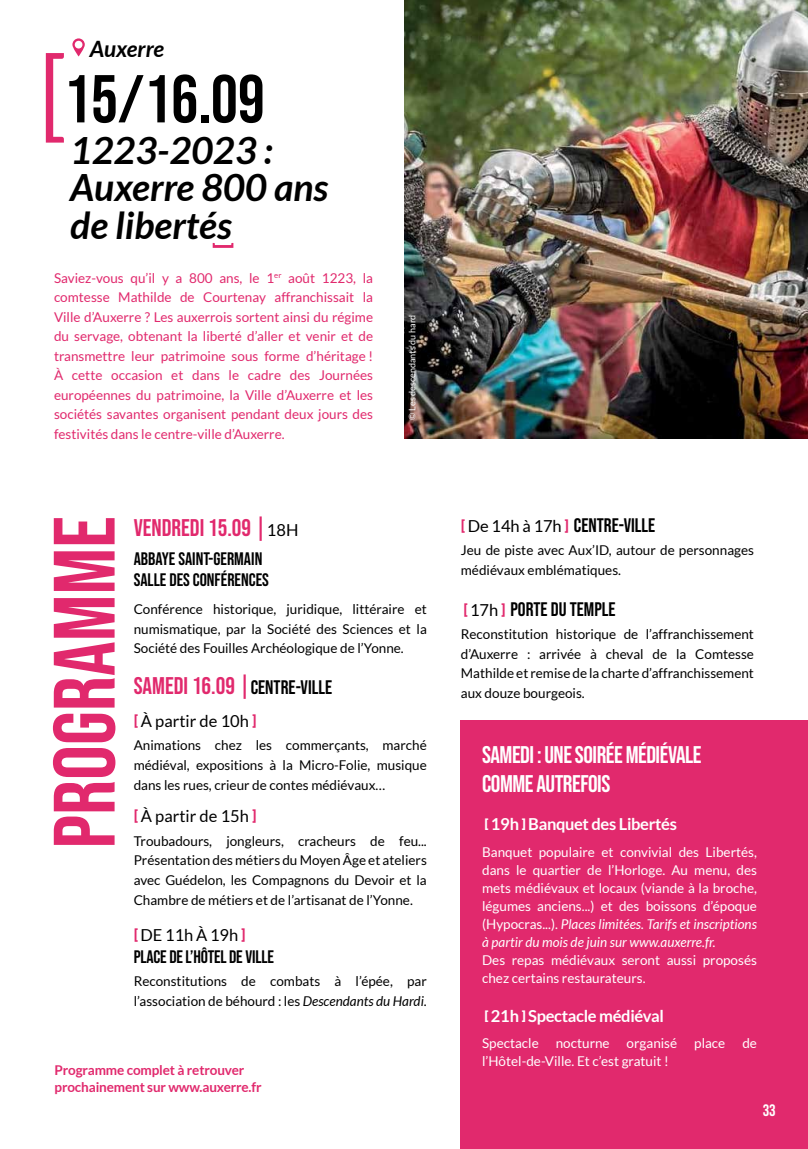
<style>
.page{position:relative;width:808px;height:1149px;background:#fff}
.page>*{position:absolute;margin:0;border:0;box-sizing:border-box;transform-origin:0 0}
.t1{font:86.85px "Bebas Neue";color:#e1296d}
.t2{font:67.5px "Bebas Neue";color:#000}
.t3{font:italic 700 37.5px/37.5px "Lato";color:#000}
.t4{font:24px "Bebas Neue";color:#e1296d}
.t5{font:24px/28.8px "Bebas Neue";letter-spacing:-.02em;color:#fff}
.t6{font:italic 700 22.5px "Lato";color:#000}
.t7{font:19.5px "Bebas Neue";color:#000}
.t8{font:18px/21px "Bebas Neue";color:#000}
.t9{font:700 16.5px "Lato";letter-spacing:-.02em;color:#fff}
.t10{font:16.5px "Lato";color:#000}
.t11{font:16.5px "Bebas Neue";color:#fff}
.t12{font:13.5px/19.5px "Lato";color:#000;text-align:justify}
.t13{font:13.5px/19.5px "Lato";color:#e1296d;text-align:justify}
.t14{font:13.5px/18px "Lato";color:#fff;text-align:justify}
.t15{font:700 13.5px/16.5px "Lato";letter-spacing:-.01em;color:#e1296d}
.t16{font:9px "Lato";color:#fff}
.s1{font-family:"Lato";font-size:16.5px;color:#000}
.s2{font-size:19.5px;color:#000}
.s3{font-family:"Bebas Neue";color:#e1296d}
.s4{font-style:italic}
.s5{font-size:16.5px;color:#e1296d}
.s6{font-family:"Lato";font-size:16.5px}
.s7{font-family:"Bebas Neue"}
</style>
<div class="page">
<img style="left:404px;top:0;width:404px;height:438px">
<svg style="left:46px;top:53px;width:18px;height:89px"></svg>
<svg style="left:72px;top:38px;width:13px;height:18px"></svg>
<svg style="left:213px;top:243px;width:20px;height:5px"></svg>
<div style="left:461px;top:719px;width:347px;height:429px;background:#e1296d"></div>
<h3 class="t6" style="left:90px;top:35px;width:76px">Auxerre</h3>
<h2 class="t2" style="left:64px;top:61px;width:202px">15/16.09</h2>
<h3 class="t3" style="left:70px;top:132px;width:260px">1223-2023 :<br>Auxerre 800 ans de libertés</h3>
<p class="t13" style="left:54px;top:268px;width:321px">Saviez-vous qu’il y a 800 ans, le 1<sup>er</sup> août 1223, la comtesse Mathilde de Courtenay affranchissait la Ville d’Auxerre ? Les auxerrois sortent ainsi du régime du servage, obtenant la liberté d’aller et venir et de transmettre leur patrimoine sous forme d’héritage !<br>À cette occasion et dans le cadre des Journées européennes du patrimoine, la Ville d’Auxerre et les sociétés savantes organisent pendant deux jours des festivités dans le centre-ville d’Auxerre.</p>
<p class="t16" style="left:407px;top:419px;width:106px;rotate:-90deg">© Les descendants du hard</p>
<h1 class="t1" style="left:35px;top:848px;width:333px;rotate:-90deg">PROGRAMME</h1>
<h3 class="t4" style="left:134px;top:513px;width:166px">VENDREDI 15.09 |<span class="s1">18H</span></h3>
<h3 class="t8" style="left:134px;top:548px;width:137px">ABBAYE SAINT-GERMAIN<br>SALLE DES CONFÉRENCES</h3>
<p class="t12" style="left:134px;top:599px;width:295px">Conférence historique, juridique, littéraire et numismatique, par la Société des Sciences et la Société des Fouilles Archéologique de l’Yonne.</p>
<h3 class="t4" style="left:134px;top:672px;width:200px">SAMEDI 16.09 |<span class="s2">CENTRE-VILLE</span></h3>
<p class="t10" style="left:134px;top:711px;width:125px"><span class="s3">[</span> À partir de 10h <span class="s3">]</span></p>
<p class="t12" style="left:134px;top:735px;width:295px">Animations chez les commerçants, marché médiéval, expositions à la Micro-Folie, musique dans les rues, crieur de contes médiévaux…</p>
<p class="t10" style="left:134px;top:806px;width:125px"><span class="s3">[</span> À partir de 15h <span class="s3">]</span></p>
<p class="t12" style="left:134px;top:830px;width:295px">Troubadours, jongleurs, cracheurs de feu...<br>Présentation des métiers du Moyen Âge et ateliers avec Guédelon, les Compagnons du Devoir et la Chambre de métiers et de l’artisanat de l’Yonne.</p>
<p class="t10" style="left:134px;top:925px;width:113px"><span class="s3">[</span> DE 11h À 19h <span class="s3">]</span></p>
<h3 class="t8" style="left:134px;top:945px;width:142px">PLACE DE L’HÔTEL DE VILLE</h3>
<p class="t12" style="left:134px;top:971px;width:295px">Reconstitutions de combats à l’épée, par l’association de béhourd : les <span class="s4">Descendants du Hardi</span>.</p>
<p class="t15" style="left:55px;top:1061px;width:208px">Programme complet à retrouver prochainement sur www.auxerre.fr</p>
<h3 class="t7" style="left:461px;top:513px;width:196px"><span class="s5">[</span> <span class="s6">De 14h à 17h</span> <span class="s5">]</span> CENTRE-VILLE</h3>
<p class="t12" style="left:461px;top:540px;width:295px">Jeu de piste avec Aux’ID, autour de personnages médiévaux emblématiques.</p>
<h3 class="t7" style="left:463px;top:597px;width:154px"><span class="s5">[</span> <span class="s6">17h</span> <span class="s5">]</span> PORTE DU TEMPLE</h3>
<p class="t12" style="left:461px;top:624px;width:295px">Reconstitution historique de l’affranchissement d’Auxerre : arrivée à cheval de la Comtesse Mathilde et remise de la charte d’affranchissement aux douze bourgeois.</p>
<h3 class="t5" style="left:482px;top:739px;width:221px">SAMEDI : UNE SOIRÉE MÉDIÉVALE<br>COMME AUTREFOIS</h3>
<p class="t9" style="left:484px;top:814px;width:194px"><span class="s7">[</span> 19h <span class="s7">]</span> Banquet des Libertés</p>
<p class="t14" style="left:482px;top:842px;width:276px">Banquet populaire et convivial des Libertés, dans le quartier de l’Horloge. Au menu, des mets médiévaux et locaux (viande à la broche, légumes anciens...) et des boissons d’époque (Hypocras...). <span class="s4">Places limitées. Tarifs et inscriptions à partir du mois de juin sur www.auxerre.fr.</span></p>
<p class="t14" style="left:482px;top:950px;width:276px">Des repas médiévaux seront aussi proposés chez certains restaurateurs.</p>
<p class="t9" style="left:484px;top:1005px;width:181px"><span class="s7">[</span> 21h <span class="s7">]</span> Spectacle médiéval</p>
<p class="t14" style="left:482px;top:1033px;width:58px">Spectacle</p>
<p class="t14" style="left:556px;top:1033px;width:55px">nocturne</p>
<p class="t14" style="left:627px;top:1033px;width:52px">organisé</p>
<p class="t14" style="left:694px;top:1033px;width:33px">place</p>
<p class="t14" style="left:742px;top:1033px;width:16px">de</p>
<p class="t14" style="left:482px;top:1051px;width:188px">l’Hôtel-de-Ville. Et c’est gratuit !</p>
<p class="t11" style="left:763px;top:1100px;width:15px">33</p>
</div>
